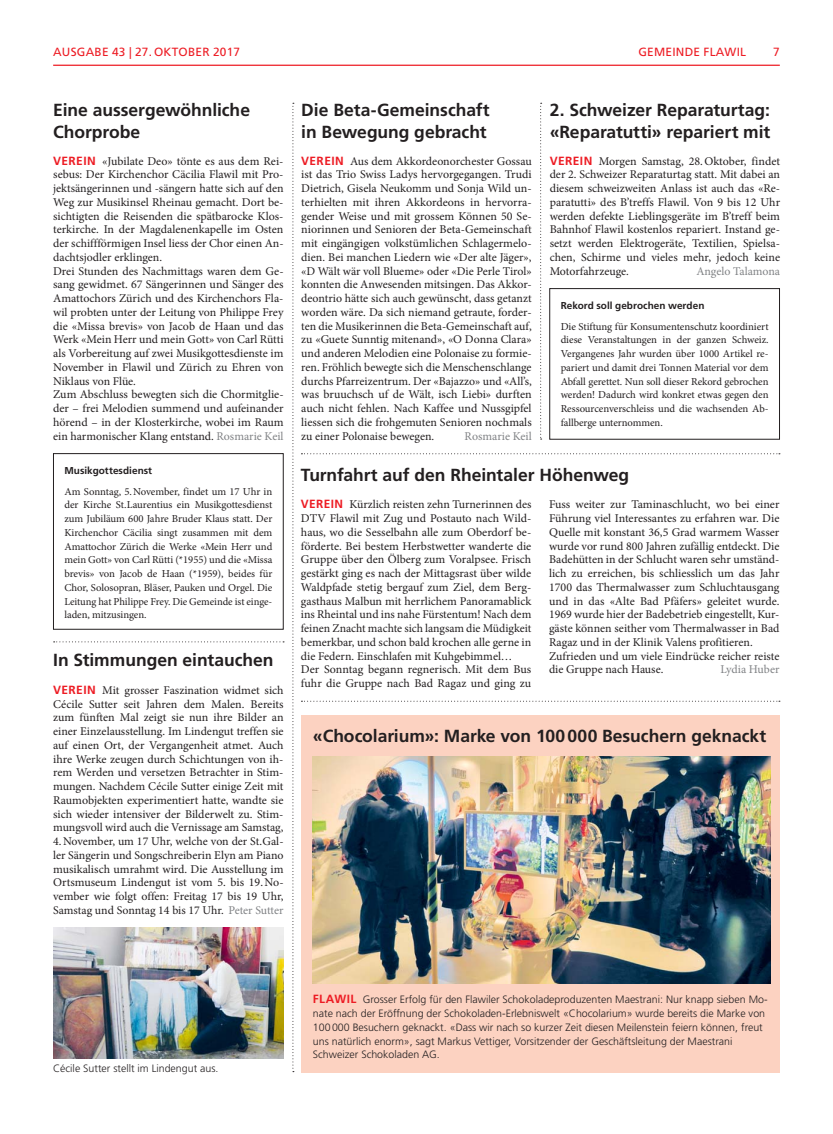
<style>
.page{position:relative;width:833px;height:1134px;background:#fff}
.page>*{position:absolute;margin:0;border:0;box-sizing:border-box;transform-origin:0 0}
.t1{font:700 17.5px/21.2px "Frutiger LT Std";color:#231f20}
.t2{font:11.88px/13.8px "Minion Pro";color:#231f20;text-align:justify}
.t3{font:11.88px "Frutiger LT Std";letter-spacing:.02em;color:#ed1c24}
.t4{font:11.88px "Minion Pro";color:#808285}
.t5{font:10.62px/13.8px "Minion Pro";letter-spacing:-.005em;color:#231f20;text-align:justify}
.t6{font:300 10.62px/13.8px "Frutiger LT Std";color:#231f20}
.t7{font:700 10px "Frutiger LT Std";letter-spacing:.005em;color:#231f20}
.s1{font-family:"Frutiger LT Std";font-weight:700;color:#ed1c24}
.s2{color:#808285}
.s3{font-weight:700;font-size:11.88px;color:#ed1c24}
</style>
<div class="page">
<div style="left:53px;top:453px;width:230px;height:177px;border:1px solid #231f20"></div>
<div style="left:549px;top:288px;width:231px;height:151px;border:1px solid #231f20"></div>
<div style="left:301px;top:715px;width:479px;height:357px;background:#fcd2c1"></div>
<hr style="left:53px;top:65px;width:727px;height:1px;background:#ed1c24">
<svg style="left:540px;top:103px;width:1px;height:336px"></svg>
<svg style="left:301px;top:453px;width:479px;height:1px"></svg>
<svg style="left:301px;top:701px;width:479px;height:1px"></svg>
<svg style="left:292px;top:103px;width:2px;height:969px"></svg>
<svg style="left:54px;top:641px;width:230px;height:1px"></svg>
<img style="left:313px;top:756px;width:457px;height:227px">
<img style="left:53px;top:928px;width:230px;height:130px">
<p class="t3" style="left:53px;top:46px;width:188px">AUSGABE 43 | 27. OKTOBER 2017</p>
<p class="t3" style="left:638px;top:46px;width:109px">GEMEINDE FLAWIL</p>
<p class="t3" style="left:773px;top:46px;width:8px">7</p>
<h1 class="t1" style="left:53px;top:101px;width:198px">Eine aussergewöhnliche<br>Chorprobe</h1>
<p class="t2" style="left:53px;top:155px;width:232px;text-align:left"><span class="s1">VEREIN</span> «Jubilate Deo» tönte es aus dem Rei&shy;sebus: Der Kirchenchor Cäcilia Flawil mit Pro&shy;jektsängerinnen und -sängern hatte sich auf den Weg zur Musikinsel Rheinau gemacht. Dort be&shy;sichtigten die Reisenden die spätbarocke Klos&shy;terkirche. In der Magdalenenkapelle im Osten der schiffförmigen Insel liess der Chor einen An&shy;dachtsjodler erklingen.<br>Drei Stunden des Nachmittags waren dem Ge&shy;sang gewidmet. 67 Sängerinnen und Sänger des Amattochors Zürich und des Kirchenchors Fla&shy;wil probten unter der Leitung von Philippe Frey die «Missa brevis» von Jacob de Haan und das Werk «Mein Herr und mein Gott» von Carl Rütti als Vorbereitung auf zwei Musikgottesdienste im November in Flawil und Zürich zu Ehren von Niklaus von Flüe.<br>Zum Abschluss bewegten sich die Chormitglie&shy;der – frei Melodien summend und aufeinander hörend – in der Klosterkirche, wobei im Raum ein harmonischer Klang entstand. <span class="s2">Rosmarie Keil</span></p>
<p class="t7" style="left:64px;top:466px;width:89px">Musikgottesdienst</p>
<p class="t5" style="left:64px;top:485px;width:209px">Am Sonntag, 5. November, findet um 17 Uhr in der Kirche St. Laurentius ein Musikgottesdienst zum Jubiläum 600 Jahre Bruder Klaus statt. Der Kirchenchor Cäcilia singt zusammen mit dem Amattochor Zürich die Werke «Mein Herr und mein Gott» von Carl Rütti (*1955) und die «Missa brevis» von Jacob de Haan (*1959), beides für Chor, Solosopran, Bläser, Pauken und Orgel. Die Leitung hat Philippe Frey. Die Gemeinde ist einge&shy;laden, mitzusingen.</p>
<h1 class="t1" style="left:53px;top:651px;width:222px">In Stimmungen eintauchen</h1>
<p class="t2" style="left:53px;top:684px;width:232px"><span class="s1">VEREIN</span> Mit grosser Faszination widmet sich Cécile Sutter seit Jahren dem Malen. Bereits zum fünften Mal zeigt sie nun ihre Bilder an einer Einzelausstellung. Im Lindengut treffen sie auf einen Ort, der Vergangenheit atmet. Auch ihre Werke zeugen durch Schichtungen von ih&shy;rem Werden und versetzen Betrachter in Stim&shy;mungen. Nachdem Cécile Sutter einige Zeit mit Raumobjekten experimentiert hatte, wandte sie sich wieder intensiver der Bilderwelt zu. Stim&shy;mungsvoll wird auch die Vernissage am Samstag,</p>
<p class="t2" style="left:53px;top:835px;width:232px">4. November, um 17 Uhr, welche von der St. Gal&shy;ler Sängerin und Songschreiberin Elyn am Piano musikalisch umrahmt wird. Die Ausstellung im Ortsmuseum Lindengut ist vom 5. bis 19. No&shy;vember wie folgt offen: Freitag 17 bis 19 Uhr, Samstag und Sonntag 14 bis 17 Uhr. <span class="s2">Peter Sutter</span></p>
<h1 class="t1" style="left:301px;top:101px;width:190px">Die Beta-Gemeinschaft in Bewegung gebracht</h1>
<p class="t2" style="left:301px;top:155px;width:232px"><span class="s1">VEREIN</span> Aus dem Akkordeonorchester Gossau ist das Trio Swiss Ladys hervorgegangen. Trudi Dietrich, Gisela Neukomm und Sonja Wild un&shy;terhielten mit ihren Akkordeons in hervorra&shy;gender Weise und mit grossem Können 50 Se&shy;niorinnen und Senioren der Beta-Gemeinschaft mit eingängigen volkstümlichen Schlagermelo&shy;dien. Bei manchen Liedern wie «Der alte Jäger», «D Wält wär voll Blueme» oder «Die Perle Tirol» konnten die Anwesenden mitsingen. Das Akkor&shy;deontrio hätte sich auch gewünscht, dass getanzt worden wäre. Da sich niemand getraute, forder&shy;ten die Musikerinnen die Beta-Gemeinschaft auf, zu «Guete Sunntig mitenand», «O Donna Clara» und anderen Melodien eine Polonaise zu formie&shy;ren. Fröhlich bewegte sich die Menschenschlange durchs Pfarreizentrum. Der «Bajazzo» und «All’s, was bruuchsch uf de Wält, isch Liebi» durften auch nicht fehlen. Nach Kaffee und Nussgipfel liessen sich die frohgemuten Senioren nochmals zu einer Polonaise bewegen.</p>
<p class="t4" style="left:464px;top:431px;width:69px">Rosmarie Keil</p>
<h1 class="t1" style="left:550px;top:101px;width:222px">2. Schweizer Reparaturtag: «Reparatutti» repariert mit</h1>
<p class="t2" style="left:550px;top:155px;width:232px"><span class="s1">VEREIN</span> Morgen Samstag, 28. Oktober, findet der 2. Schweizer Reparaturtag statt. Mit dabei an diesem schweizweiten Anlass ist auch das «Re&shy;paratutti» des B’treffs Flawil. Von 9 bis 12 Uhr werden defekte Lieblingsgeräte im B’treff beim Bahnhof Flawil kostenlos repariert. Instand ge&shy;setzt werden Elektrogeräte, Textilien, Spielsa&shy;chen, Schirme und vieles mehr, jedoch keine Motorfahrzeuge.</p>
<p class="t4" style="left:696px;top:266px;width:85px">Angelo Talamona</p>
<p class="t7" style="left:560px;top:301px;width:145px">Rekord soll gebrochen werden</p>
<p class="t5" style="left:560px;top:320px;width:209px">Die Stiftung für Konsumentenschutz koordiniert diese Veranstaltungen in der ganzen Schweiz.<br>Vergangenes Jahr wurden über 1000 Artikel re&shy;pariert und damit drei Tonnen Material vor dem Abfall gerettet. Nun soll dieser Rekord gebrochen werden! Dadurch wird konkret etwas gegen den Ressourcenverschleiss und die wachsenden Ab&shy;fallberge unternommen.</p>
<h1 class="t1" style="left:301px;top:465px;width:330px">Turnfahrt auf den Rheintaler Höhenweg</h1>
<p class="t2" style="left:301px;top:499px;width:232px;text-align:left"><span class="s1">VEREIN</span> Kürzlich reisten zehn Turnerinnen des DTV Flawil mit Zug und Postauto nach Wild&shy;haus, wo die Sesselbahn alle zum Oberdorf be&shy;förderte. Bei bestem Herbstwetter wanderte die Gruppe über den Ölberg zum Voralpsee. Frisch gestärkt ging es nach der Mittagsrast über wilde Waldpfade stetig bergauf zum Ziel, dem Berg&shy;gasthaus Malbun mit herrlichem Panoramablick ins Rheintal und ins nahe Fürstentum! Nach dem feinen Znacht machte sich langsam die Müdigkeit bemerkbar, und schon bald krochen alle gerne in die Federn. Einschlafen mit Kuhgebimmel… Der Sonntag begann regnerisch. Mit dem Bus fuhr die Gruppe nach Bad Ragaz und ging zu</p>
<p class="t2" style="left:549px;top:499px;width:232px;text-align:left">Fuss weiter zur Taminaschlucht, wo bei einer Führung viel Interessantes zu erfahren war. Die Quelle mit konstant 36,5 Grad warmem Wasser wurde vor rund 800 Jahren zufällig entdeckt. Die Badehütten in der Schlucht waren sehr umständ&shy;lich zu erreichen, bis schliesslich um das Jahr 1700 das Thermalwasser zum Schluchtausgang und in das «Alte Bad Pfäfers» geleitet wurde.<br>1969 wurde hier der Badebetrieb eingestellt, Kur&shy;gäste können seither vom Thermalwasser in Bad Ragaz und in der Klinik Valens profitieren.<br>Zufrieden und um viele Eindrücke reicher reiste die Gruppe nach Hause.</p>
<p class="t4" style="left:720px;top:665px;width:61px">Lydia Huber</p>
<h1 class="t1" style="left:313px;top:726px;width:455px">«Chocolarium»: Marke von 100 000 Besuchern geknackt</h1>
<p class="t6" style="left:53px;top:1062px;width:167px">Cécile Sutter stellt im Lindengut aus.</p>
<p class="t6" style="left:313px;top:993px;width:456px"><span class="s3">FLAWIL</span> Grosser Erfolg für den Flawiler Schokoladeproduzenten Maestrani: Nur knapp sieben Mo&shy;nate nach der Eröffnung der Schokoladen-Erlebniswelt «Chocolarium» wurde bereits die Marke von 100 000 Besuchern geknackt. «Dass wir nach so kurzer Zeit diesen Meilenstein feiern können, freut uns natürlich enorm», sagt Markus Vettiger, Vorsitzender der Geschäftsleitung der Maestrani Schweizer Schokoladen AG.</p>
</div>
